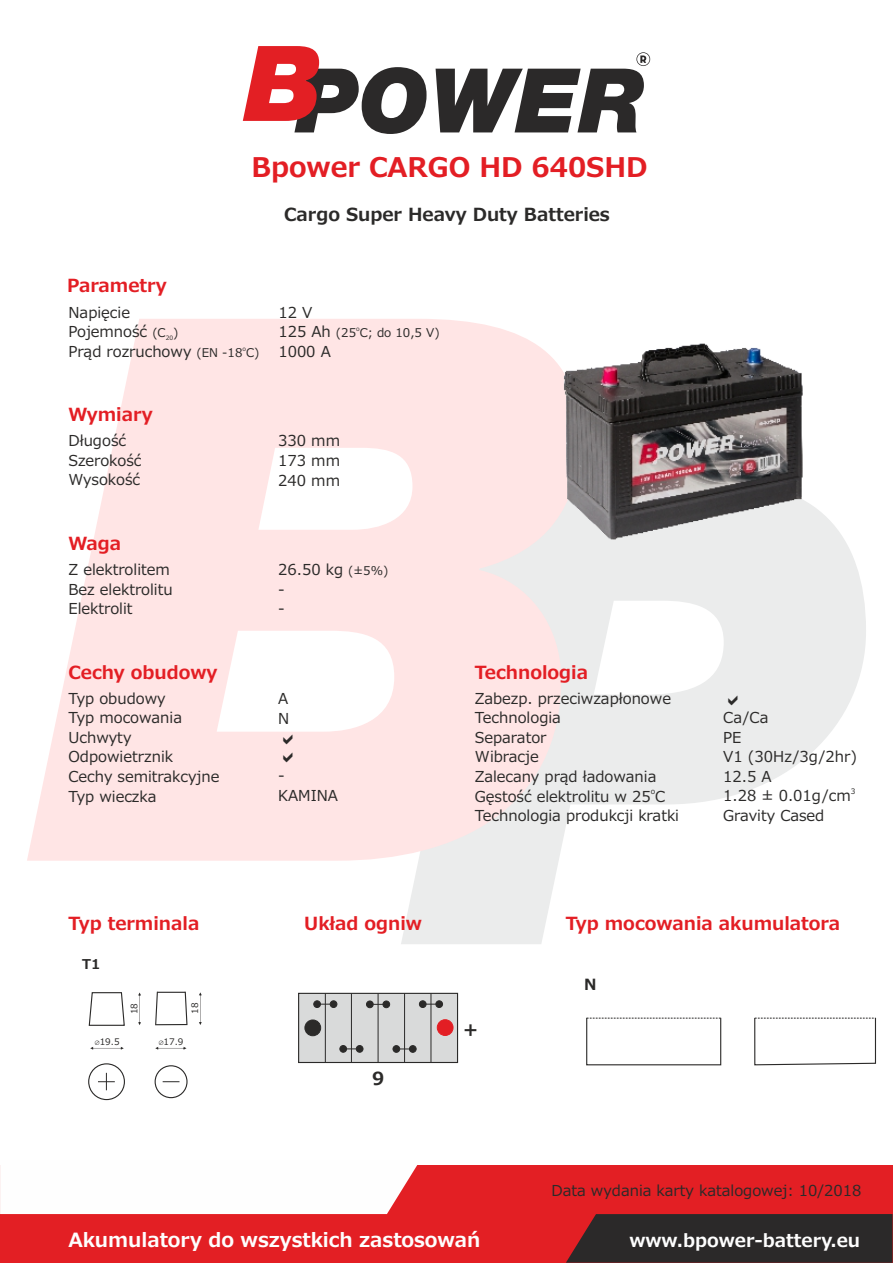
<style>
.page{position:relative;width:893px;height:1263px;background:#fff}
.page>*{position:absolute;margin:0;border:0;box-sizing:border-box;transform-origin:0 0}
.t1{font:700 27px "Meiryo";color:#e31e24}
.t2{font:700 19.5px "Meiryo";color:#fefefe}
.t3{font:700 18px "Meiryo";color:#e31e24}
.t4{font:700 18px "Meiryo";color:#2b2a29}
.t5{font:700 18px "Meiryo";color:#fefefe}
.t6{font:700 15.3px "Meiryo";color:#2b2a29}
.t7{font:15px/19.6px "Meiryo";color:#2b2a29}
.t8{font:700 13.5px "Meiryo";color:#2b2a29}
.t9{font:12px "Meiryo";color:#2b2a29}
.t10{font:9px "Meiryo";color:#2b2a29}
.t11{font:7.5px "Meiryo";color:#2b2a29}
.t12{font:6px "Meiryo";color:#2b2a29}
.s1{font-size:12px}
.s2{font-size:15px}
.s3{font-weight:700;font-size:6px}
</style>
<div class="page">
<svg style="left:401px;top:520px;width:465px;height:424px"></svg>
<svg style="left:27px;top:319px;width:552px;height:542px;fill:#ffe5e5"></svg>
<svg style="left:436px;top:52px;width:214px;height:80px"></svg>
<svg style="left:243px;top:46px;width:184px;height:88px"></svg>
<div style="left:0;top:1165px;width:892px;height:97px;background:#e31f24"></div>
<svg style="left:566px;top:1214px;width:326px;height:49px;background:#342828"></svg>
<div style="left:0;top:1165px;width:418px;height:49px;background:#fefefe"></div>
<svg style="left:88px;top:992px;width:37px;height:34px"></svg>
<svg style="left:90px;top:1047px;width:34px;height:3px"></svg>
<svg style="left:155px;top:1047px;width:31px;height:3px"></svg>
<svg style="left:199px;top:992px;width:3px;height:33px"></svg>
<svg style="left:138px;top:992px;width:3px;height:33px"></svg>
<div style="left:88px;top:1063px;width:37px;height:37px;border:1px solid #2b2a29;border-radius:50%"></div>
<div style="left:155px;top:1065px;width:33px;height:33px;border:1px solid #2b2a29;border-radius:50%"></div>
<svg style="left:163px;top:1081px;width:16px;height:1px"></svg>
<svg style="left:98px;top:1073px;width:17px;height:17px"></svg>
<svg style="left:155px;top:991px;width:33px;height:35px"></svg>
<div style="left:586px;top:1017px;width:135px;height:48px;border:1px solid #2b2a29"></div>
<svg style="left:587px;top:1018px;width:134px;height:1px"></svg>
<svg style="left:754px;top:1017px;width:123px;height:49px"></svg>
<svg style="left:298px;top:992px;width:161px;height:71px;background:#c1bebe"></svg>
<img style="left:541px;top:319px;width:288px;height:272px">
<svg style="left:728px;top:695px;width:10px;height:10px"></svg>
<svg style="left:283px;top:734px;width:10px;height:10px"></svg>
<svg style="left:283px;top:753px;width:10px;height:10px"></svg>
<h1 class="t1" style="left:251px;top:153px;width:398px">Bpower CARGO HD 640SHD</h1>
<p class="t4" style="left:284px;top:205px;width:327px">Cargo Super Heavy Duty Batteries</p>
<p class="t3" style="left:67px;top:277px;width:101px">Parametry</p>
<p class="t7" style="left:69px;top:302px;width:111px">Napięcie<br>Pojemność <span class="s1">(C</span><sub>20</sub><span class="s1">)</span></p>
<p class="t7" style="left:69px;top:341px;width:192px">Prąd rozruchowy <span class="s1">(EN -18 C)</span></p>
<p class="t12" style="left:242px;top:345px;width:5px">o</p>
<p class="t3" style="left:69px;top:405px;width:86px">Wymiary</p>
<p class="t7" style="left:69px;top:431px;width:74px">Długość<br>Szerokość<br>Wysokość</p>
<p class="t3" style="left:69px;top:534px;width:54px">Waga</p>
<p class="t7" style="left:69px;top:559px;width:106px">Z elektrolitem<br>Bez elektrolitu<br>Elektrolit</p>
<p class="t7" style="left:278px;top:302px;width:35px">12 V</p>
<p class="t9" style="left:278px;top:327px;width:163px"><span class="s2">125 Ah</span> (25 C; do 10,5 V)</p>
<p class="t7" style="left:278px;top:341px;width:54px">1000 A</p>
<p class="t12" style="left:356px;top:326px;width:5px">o</p>
<p class="t7" style="left:278px;top:431px;width:63px;text-align:justify">330 mm 173 mm 240 mm</p>
<p class="t7" style="left:278px;top:560px;width:112px">26.50 kg <span class="s1">(±5%) </span>-<br>-</p>
<p class="t3" style="left:69px;top:663px;width:151px">Cechy obudowy</p>
<p class="t7" style="left:69px;top:688px;width:152px">Typ obudowy<br>Typ mocowania<br>Uchwyty<br>Odpowietrznik<br>Cechy semitrakcyjne<br>Typ wieczka</p>
<p class="t7" style="left:278px;top:688px;width:13px">A<br>N</p>
<p class="t7" style="left:278px;top:765px;width:61px;line-height:20.1px">-<br>KAMINA</p>
<p class="t3" style="left:475px;top:663px;width:115px">Technologia</p>
<p class="t7" style="left:475px;top:688px;width:198px">Zabezp. przeciwzapłonowe<br>Technologia<br>Separator<br>Wibracje<br>Zalecany prąd ładowania</p>
<p class="t11" style="left:651px;top:787px;width:6px">o</p>
<p class="t7" style="left:475px;top:786px;width:206px">Gęstość elektrolitu w 25 C<br>Technologia produkcji kratki</p>
<p class="t7" style="left:723px;top:708px;width:135px">Ca/Ca<br>PE<br>V1 (30Hz/3g/2hr)<br>12.5 A</p>
<p class="t11" style="left:851px;top:787px;width:6px">3</p>
<p class="t7" style="left:723px;top:786px;width:129px">1.28 ± 0.01g/cm<br>Gravity Cased</p>
<p class="t3" style="left:69px;top:914px;width:132px">Typ terminala</p>
<p class="t3" style="left:304px;top:914px;width:119px">Układ ogniw</p>
<p class="t3" style="left:566px;top:914px;width:276px">Typ mocowania akumulatora</p>
<p class="t8" style="left:82px;top:957px;width:20px">T1</p>
<p class="t10" style="left:130px;top:1014px;width:13px;rotate:-90deg">18</p>
<p class="t10" style="left:190px;top:1014px;width:13px;rotate:-90deg">18</p>
<p class="t10" style="left:95px;top:1037px;width:26px"><span class="s3">∅</span>19.5</p>
<p class="t10" style="left:159px;top:1037px;width:26px"><span class="s3">∅</span>17.9</p>
<p class="t4" style="left:372px;top:1069px;width:14px">9</p>
<p class="t4" style="left:463px;top:1020px;width:16px">+</p>
<h2 class="t2" style="left:69px;top:1230px;width:413px">Akumulatory do wszystkich zastosowań</h2>
<p class="t6" style="left:584px;top:976px;width:14px">N</p>
<p class="t7" style="left:551px;top:1180px;width:312px">Data wydania karty katalogowej: 10/2018</p>
<p class="t5" style="left:629px;top:1231px;width:232px">www.bpower-battery.eu</p>
</div>
